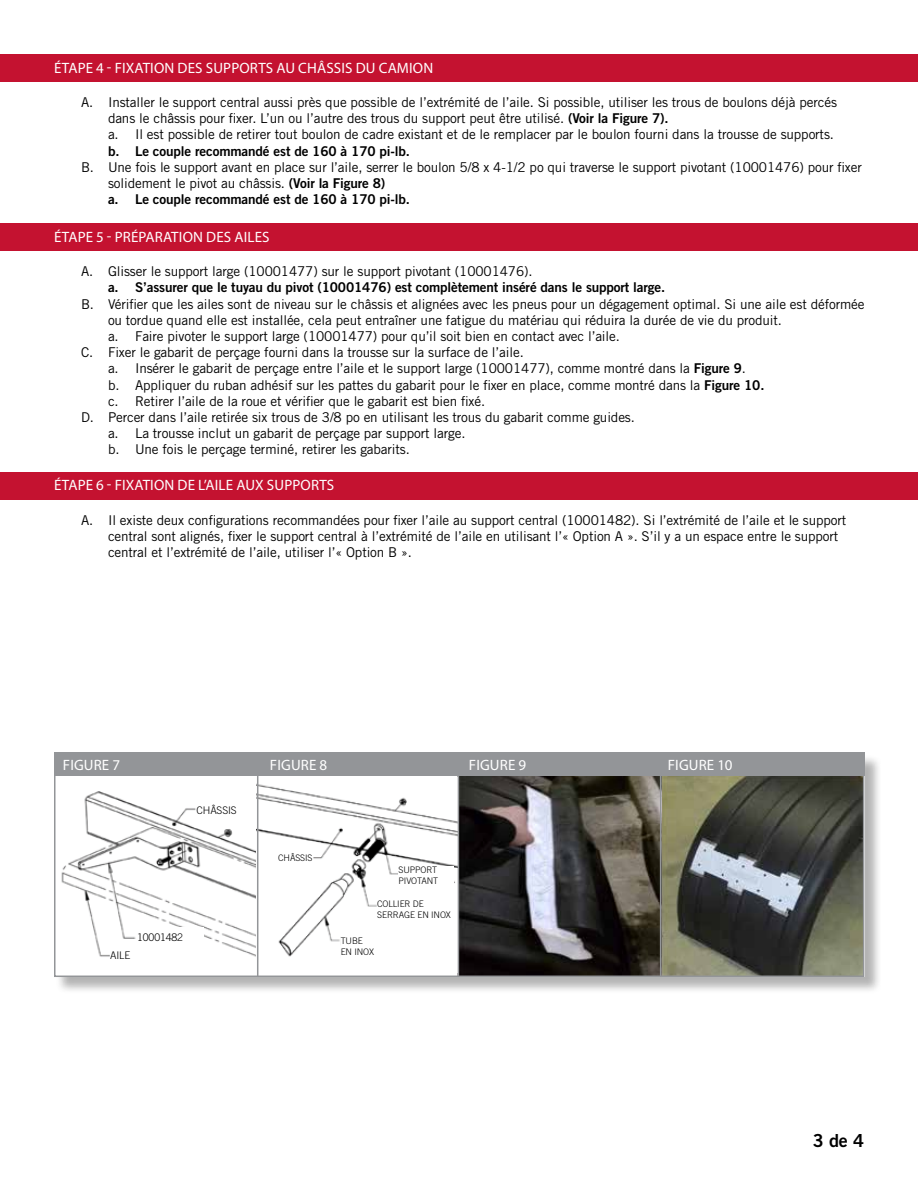
<style>
.page{position:relative;width:918px;height:1188px;background:#fff}
.page>*{position:absolute;margin:0;border:0;box-sizing:border-box;transform-origin:0 0}
.t1{font:18px "Trade Gothic LT Std Bd 2";color:#000}
.t2{font:15px "Myriad Pro";letter-spacing:.01em;color:#fff}
.t3{font:13.5px/16.2px "Trade Gothic LT Std";letter-spacing:-.01em;color:#000}
.t4{font:13.5px "Trade Gothic LT Std Bd 2";letter-spacing:-.01em;color:#000}
.t5{font:300 10.5px "Trade Gothic LT Std";letter-spacing:-.01em;color:#000}
.t6{font:300 9px/10.8px "Trade Gothic LT Std";letter-spacing:-.01em;color:#000}
.s1{font-family:"Trade Gothic LT Std Bd 2"}
</style>
<div class="page">
<div style="left:0;top:54px;width:918px;height:28px;background:#c41230"></div>
<div style="left:0;top:224px;width:918px;height:27px;background:#c41230"></div>
<div style="left:0;top:472px;width:918px;height:28px;background:#c41230"></div>
<div style="left:55px;top:754px;width:827px;height:240px;background:#000;opacity:.3"></div>
<div style="left:54px;top:753px;width:810px;height:224px;background:#fff"></div>
<img style="left:459px;top:776px;width:402px;height:198px">
<img style="left:61px;top:791px;width:196px;height:166px">
<img style="left:258px;top:778px;width:200px;height:195px">
<div style="left:54px;top:752px;width:810px;height:24px;background:#939598"></div>
<div style="left:54px;top:752px;width:810px;height:225px;border:2px solid #939598"></div>
<hr style="left:257px;top:753px;width:1px;height:224px;background:#939598">
<hr style="left:458px;top:753px;width:1px;height:224px;background:#939598">
<hr style="left:660px;top:753px;width:1px;height:224px;background:#939598">
<div style="left:197px;top:798px;width:49px;height:25px;background:#fff"></div>
<div style="left:110px;top:946px;width:67px;height:18px;background:#fff"></div>
<div style="left:137px;top:928px;width:67px;height:18px;background:#fff"></div>
<div style="left:266px;top:847px;width:47px;height:22px;background:#fff"></div>
<div style="left:399px;top:867px;width:55px;height:26px;background:#fff"></div>
<div style="left:377px;top:894px;width:75px;height:31px;background:#fff"></div>
<div style="left:341px;top:928px;width:60px;height:36px;background:#fff"></div>
<p class="t2" style="left:54px;top:59px;width:381px">ÉTAPE 4 - FIXATION DES SUPPORTS AU CHÂSSIS DU CAMION</p>
<p class="t3" style="left:108px;top:94px;width:731px;text-indent:-27px">A. Installer le support central aussi près que possible de l’extrémité de l’aile. Si possible, utiliser les trous de boulons déjà percés dans le châssis pour fixer. L’un ou l’autre des trous du support peut être utilisé. <span class="s1">(Voir la Figure 7).<br></span>a. Il est possible de retirer tout boulon de cadre existant et de le remplacer par le boulon fourni dans la trousse de supports.</p>
<p class="t4" style="left:108px;top:142px;width:304px">b. Le couple recommandé est de 160 à 170 pi-lb.</p>
<p class="t3" style="left:108px;top:159px;width:755px;text-indent:-27px">B. Une fois le support avant en place sur l’aile, serrer le boulon 5/8 x 4-1/2 po qui traverse le support pivotant (10001476) pour fixer solidement le pivot au châssis. <span class="s1">(Voir la Figure 8)</span></p>
<p class="t4" style="left:108px;top:191px;width:304px">a. Le couple recommandé est de 160 à 170 pi-lb.</p>
<p class="t2" style="left:54px;top:228px;width:217px">ÉTAPE 5 - PRÉPARATION DES AILES</p>
<p class="t3" style="left:81px;top:263px;width:453px">A. Glisser le support large (10001477) sur le support pivotant (10001476).</p>
<p class="t4" style="left:108px;top:279px;width:559px">a. S’assurer que le tuyau du pivot (10001476) est complètement inséré dans le support large.</p>
<p class="t3" style="left:81px;top:296px;width:785px">B. Vérifier que les ailes sont de niveau sur le châssis et alignées avec les pneus pour un dégagement optimal. Si une aile est déformée</p>
<p class="t3" style="left:108px;top:312px;width:676px">ou tordue quand elle est installée, cela peut entraîner une fatigue du matériau qui réduira la durée de vie du produit.</p>
<p class="t3" style="left:108px;top:328px;width:513px">a. Faire pivoter le support large (10001477) pour qu’il soit bien en contact avec l’aile.</p>
<p class="t3" style="left:81px;top:344px;width:444px">C. Fixer le gabarit de perçage fourni dans la trousse sur la surface de l’aile.</p>
<p class="t3" style="left:108px;top:360px;width:639px">a. Insérer le gabarit de perçage entre l’aile et le support large (10001477), comme montré dans la <span class="s1">Figure 9</span>.</p>
<p class="t3" style="left:108px;top:377px;width:658px">b. Appliquer du ruban adhésif sur les pattes du gabarit pour le fixer en place, comme montré dans la <span class="s1">Figure 10.</span></p>
<p class="t3" style="left:108px;top:393px;width:379px">c. Retirer l’aile de la roue et vérifier que le gabarit est bien fixé.</p>
<p class="t3" style="left:81px;top:409px;width:555px">D. Percer dans l’aile retirée six trous de 3/8 po en utilisant les trous du gabarit comme guides.</p>
<p class="t3" style="left:108px;top:425px;width:359px">a. La trousse inclut un gabarit de perçage par support large.</p>
<p class="t3" style="left:108px;top:441px;width:303px">b. Une fois le perçage terminé, retirer les gabarits.</p>
<p class="t2" style="left:54px;top:476px;width:282px">ÉTAPE 6 - FIXATION DE L’AILE AUX SUPPORTS</p>
<p class="t3" style="left:108px;top:512px;width:740px;text-indent:-27px">A. Il existe deux configurations recommandées pour fixer l’aile au support central (10001482). Si l’extrémité de l’aile et le support central sont alignés, fixer le support central à l’extrémité de l’aile en utilisant l’« Option A ». S’il y a un espace entre le support central et l’extrémité de l’aile, utiliser l’« Option B ».</p>
<p class="t2" style="left:63px;top:756px;width:59px">FIGURE 7</p>
<p class="t2" style="left:270px;top:756px;width:59px">FIGURE 8</p>
<p class="t2" style="left:469px;top:756px;width:59px">FIGURE 9</p>
<p class="t2" style="left:668px;top:756px;width:66px">FIGURE 10</p>
<p class="t5" style="left:197px;top:804px;width:42px">CHÂSSIS</p>
<p class="t5" style="left:110px;top:949px;width:22px">AILE</p>
<p class="t5" style="left:137px;top:931px;width:47px">10001482</p>
<p class="t6" style="left:278px;top:853px;width:36px">CHÂSSIS</p>
<p class="t6" style="left:399px;top:864px;width:41px">SUPPORT<br>PIVOTANT</p>
<p class="t6" style="left:377px;top:899px;width:75px">COLLIER DE<br>SERRAGE EN INOX</p>
<p class="t6" style="left:341px;top:935px;width:35px">TUBE<br>EN INOX</p>
<h1 class="t1" style="left:813px;top:1129px;width:53px">3 de 4</h1>
</div>
